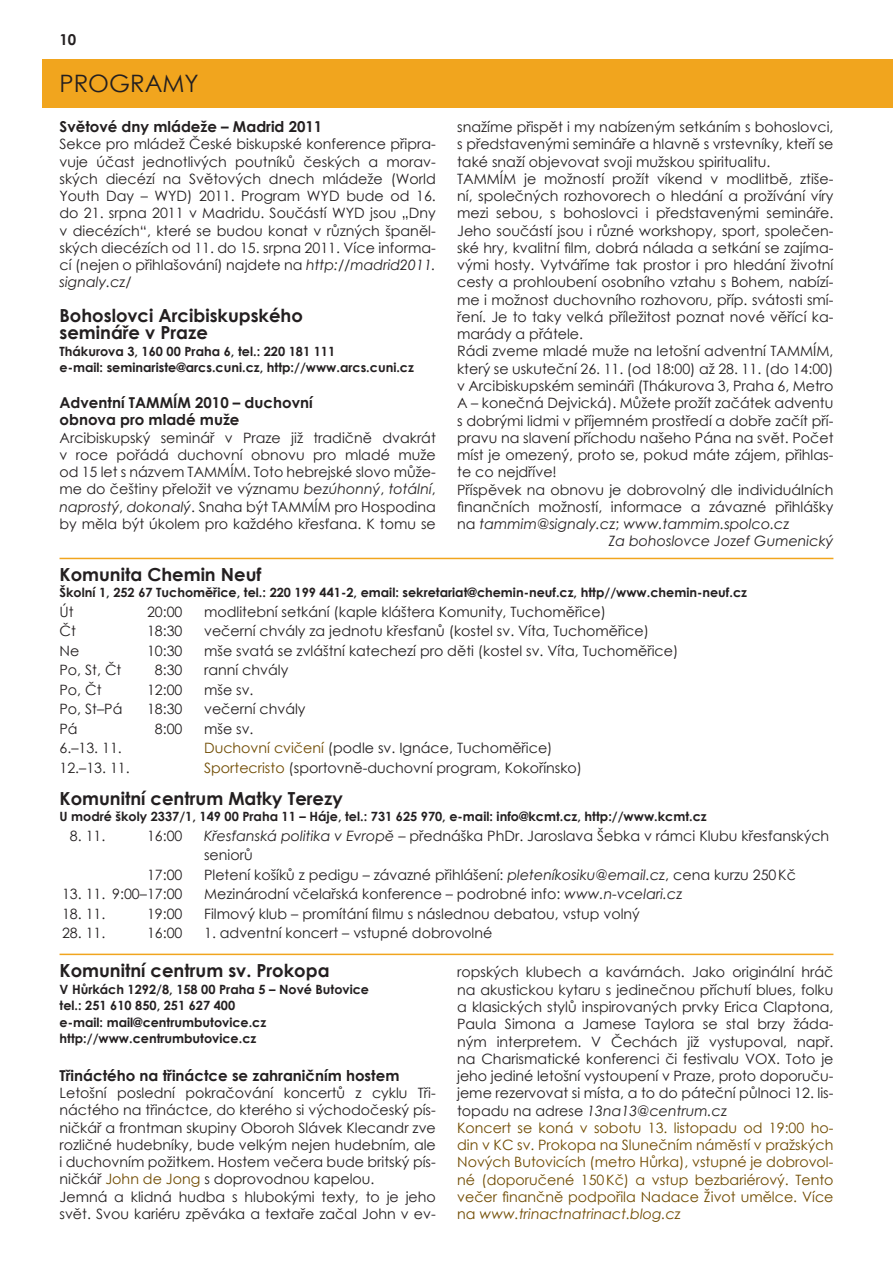
<style>
.page{position:relative;width:893px;height:1263px;background:#fff}
.page>*{position:absolute;margin:0;border:0;box-sizing:border-box;transform-origin:0 0}
.t1{font:24px "Century Gothic";color:#231f20}
.t2{font:700 18px/17.2px "Century Gothic";color:#231f20}
.t3{font:700 15px/17.2px "Century Gothic";color:#231f20}
.t4{font:14.25px/17.2px "Century Gothic";color:#231f20}
.t5{font:italic 14.25px "Century Gothic";color:#231f20}
.t6{font:700 12.75px/16.5px "Century Gothic";color:#231f20}
.s1{font-style:italic}
.s2{font-style:normal}
.s3{color:#704b00}
.s4{font-style:italic;color:#704b00}
</style>
<div class="page">
<div style="left:43px;top:60px;width:850px;height:48px;background:#f1a51e"></div>
<hr style="left:60px;top:558px;width:773px;height:1px;background:#f1a51e">
<hr style="left:60px;top:954px;width:773px;height:1px;background:#f1a51e">
<p class="t3" style="left:60px;top:31px;width:18px">10</p>
<h1 class="t1" style="left:60px;top:67px;width:34px">Program</h1>
<h1 class="t1" style="left:184px;top:67px;width:16px">y</h1>
<p class="t3" style="left:60px;top:117px;width:264px">Světové dny mládeže – Madrid 2011</p>
<p class="t4" style="left:60px;top:135px;width:378px;text-align:justify">Sekce pro mládež České biskupské konference připra&shy;vuje účast jednotlivých poutníků českých a morav&shy;ských diecézí na Světových dnech mládeže (World Youth Day – WYD) 2011. Program WYD bude od 16. do 21. srpna 2011 v Madridu. Součástí WYD jsou „Dny v diecézích“, které se budou konat v různých španěl&shy;ských diecézích od 11. do 15. srpna 2011. Více informa&shy;cí (nejen o přihlašování) najdete na <span class="s1">http://madrid2011. signaly.cz/</span></p>
<p class="t2" style="left:60px;top:306px;width:245px">Bohoslovci Arcibiskupského semináře v Praze</p>
<p class="t6" style="left:60px;top:342px;width:356px">Thákurova 3, 160 00 Praha 6, tel.: 220 181 111<br>e-mail: seminariste@arcs.cuni.cz, http://www.arcs.cuni.cz</p>
<p class="t3" style="left:60px;top:393px;width:255px">Adventní TAMMÍM 2010 – duchovní obnova pro mladé muže</p>
<p class="t4" style="left:60px;top:429px;width:378px;text-align:justify">Arcibiskupský seminář v Praze již tradičně dvakrát v roce pořádá duchovní obnovu pro mladé muže od 15 let s názvem TAMMÍM. Toto hebrejské slovo může&shy;me do češtiny přeložit ve významu <span class="s1">bezúhonný</span>, <span class="s1">totální</span>, <span class="s1">naprostý</span>, <span class="s1">dokonalý</span>. Snaha být TAMMÍM pro Hospodina by měla být úkolem pro každého křesťana. K tomu se</p>
<p class="t4" style="left:457px;top:118px;width:378px">snažíme přispět i my nabízeným setkáním s bohoslovci,</p>
<p class="t4" style="left:457px;top:135px;width:378px">s představenými semináře a hlavně s vrstevníky, kteří se</p>
<p class="t4" style="left:457px;top:153px;width:315px">také snaží objevovat svoji mužskou spiritualitu.</p>
<p class="t4" style="left:457px;top:170px;width:378px">TAMMÍM je možností prožít víkend v modlitbě, ztiše-</p>
<p class="t4" style="left:457px;top:187px;width:378px">ní, společných rozhovorech o hledání a prožívání víry</p>
<p class="t4" style="left:457px;top:204px;width:378px">mezi sebou, s bohoslovci i představenými semináře.</p>
<p class="t4" style="left:457px;top:222px;width:378px">Jeho součástí jsou i různé workshopy, sport, společen-</p>
<p class="t4" style="left:457px;top:239px;width:378px">ské hry, kvalitní film, dobrá nálada a setkání se zajíma-</p>
<p class="t4" style="left:457px;top:256px;width:378px">vými hosty. Vytváříme tak prostor i pro hledání životní</p>
<p class="t4" style="left:457px;top:273px;width:378px">cesty a prohloubení osobního vztahu s Bohem, nabízí-</p>
<p class="t4" style="left:457px;top:291px;width:378px">me i možnost duchovního rozhovoru, příp. svátosti smí-</p>
<p class="t4" style="left:457px;top:308px;width:378px">ření. Je to taky velká příležitost poznat nové věřící ka-</p>
<p class="t4" style="left:457px;top:325px;width:128px">marády a přátele.</p>
<p class="t4" style="left:457px;top:342px;width:378px">Rádi zveme mladé muže na letošní adventní TAMMÍM,</p>
<p class="t4" style="left:457px;top:360px;width:378px">který se uskuteční 26. 11. (od 18:00) až 28. 11. (do 14:00)</p>
<p class="t4" style="left:457px;top:377px;width:378px">v Arcibiskupském semináři (Thákurova 3, Praha 6, Metro</p>
<p class="t4" style="left:457px;top:394px;width:378px">A – konečná Dejvická). Můžete prožít začátek adventu</p>
<p class="t4" style="left:457px;top:411px;width:378px">s dobrými lidmi v příjemném prostředí a dobře začít pří-</p>
<p class="t4" style="left:457px;top:429px;width:378px">pravu na slavení příchodu našeho Pána na svět. Počet</p>
<p class="t4" style="left:457px;top:446px;width:378px">míst je omezený, proto se, pokud máte zájem, přihlas-</p>
<p class="t4" style="left:457px;top:463px;width:101px">te co nejdříve!</p>
<p class="t4" style="left:457px;top:480px;width:378px">Příspěvek na obnovu je dobrovolný dle individuálních</p>
<p class="t4" style="left:457px;top:498px;width:378px">finančních možností, informace a závazné přihlášky</p>
<p class="t5" style="left:457px;top:514px;width:334px"><span class="s2">na</span> tammim@signaly.cz<span class="s2">;</span> www.tammim.spolco.cz</p>
<p class="t5" style="left:609px;top:531px;width:226px">Za bohoslovce Jozef Gumenický</p>
<p class="t2" style="left:60px;top:565px;width:203px">Komunita Chemin Neuf</p>
<p class="t6" style="left:60px;top:584px;width:689px">Školní 1, 252 67 Tuchoměřice, tel.: 220 199 441-2, email: sekretariat@chemin-neuf.cz, http//www.chemin-neuf.cz</p>
<p class="t4" style="left:60px;top:603px;width:16px">Út</p>
<p class="t4" style="left:147px;top:603px;width:37px">20:00</p>
<p class="t4" style="left:204px;top:603px;width:403px">modlitební setkání (kaple kláštera Komunity, Tuchoměřice)</p>
<p class="t4" style="left:60px;top:622px;width:18px">Čt</p>
<p class="t4" style="left:147px;top:622px;width:37px">18:30</p>
<p class="t4" style="left:204px;top:622px;width:446px">večerní chvály za jednotu křesťanů (kostel sv. Víta, Tuchoměřice)</p>
<p class="t4" style="left:60px;top:642px;width:21px">Ne</p>
<p class="t4" style="left:147px;top:642px;width:37px">10:30</p>
<p class="t4" style="left:204px;top:642px;width:476px">mše svatá se zvláštní katechezí pro děti (kostel sv. Víta, Tuchoměřice)</p>
<p class="t4" style="left:60px;top:661px;width:63px">Po, St, Čt</p>
<p class="t4" style="left:155px;top:661px;width:29px">8:30</p>
<p class="t4" style="left:204px;top:661px;width:86px">ranní chvály</p>
<p class="t4" style="left:60px;top:681px;width:44px">Po, Čt</p>
<p class="t4" style="left:147px;top:681px;width:37px">12:00</p>
<p class="t4" style="left:204px;top:681px;width:51px">mše sv.</p>
<p class="t4" style="left:60px;top:700px;width:64px">Po, St–Pá</p>
<p class="t4" style="left:147px;top:700px;width:37px">18:30</p>
<p class="t4" style="left:204px;top:700px;width:103px">večerní chvály</p>
<p class="t4" style="left:60px;top:720px;width:20px">Pá</p>
<p class="t4" style="left:155px;top:720px;width:29px">8:00</p>
<p class="t4" style="left:204px;top:720px;width:51px">mše sv.</p>
<p class="t4" style="left:60px;top:739px;width:64px">6.–13. 11.</p>
<p class="t4" style="left:204px;top:739px;width:350px"><span class="s3">Duchovní cvičení</span> (podle sv. Ignáce, Tuchoměřice)</p>
<p class="t4" style="left:60px;top:759px;width:72px">12.–13. 11.</p>
<p class="t4" style="left:204px;top:759px;width:380px"><span class="s3">Sportecristo</span> (sportovně-duchovní program, Kokořínsko)</p>
<p class="t2" style="left:60px;top:789px;width:285px">Komunitní centrum Matky Terezy</p>
<p class="t6" style="left:60px;top:808px;width:649px">U modré školy 2337/1, 149 00 Praha 11 – Háje, tel.: 731 625 970, e-mail: info@kcmt.cz, http://www.kcmt.cz</p>
<p class="t4" style="left:70px;top:827px;width:37px">8. 11.</p>
<p class="t4" style="left:147px;top:827px;width:37px">16:00</p>
<p class="t4" style="left:204px;top:826px;width:627px;line-height:19.5px"><span class="s1">Křesťanská politika v Evropě</span> – přednáška PhDr. Jaroslava Šebka v rámci Klubu křesťanských seniorů</p>
<p class="t4" style="left:147px;top:866px;width:37px">17:00</p>
<p class="t4" style="left:204px;top:866px;width:593px">Pletení košíků z pedigu – závazné přihlášení: <span class="s1">pleteníkosiku@email.cz</span>, cena kurzu 250Kč</p>
<p class="t4" style="left:62px;top:885px;width:122px">13. 11. 9:00–17:00</p>
<p class="t4" style="left:204px;top:885px;width:480px">Mezinárodní včelařská konference – podrobné info: <span class="s1">www.n-vcelari.cz</span></p>
<p class="t4" style="left:62px;top:905px;width:45px">18. 11.</p>
<p class="t4" style="left:147px;top:905px;width:37px">19:00</p>
<p class="t4" style="left:204px;top:905px;width:437px">Filmový klub – promítání filmu s následnou debatou, vstup volný</p>
<p class="t4" style="left:62px;top:924px;width:45px">28. 11.</p>
<p class="t4" style="left:147px;top:924px;width:37px">16:00</p>
<p class="t4" style="left:204px;top:924px;width:290px">1. adventní koncert – vstupné dobrovolné</p>
<p class="t2" style="left:60px;top:961px;width:272px">Komunitní centrum sv. Prokopa</p>
<p class="t6" style="left:60px;top:980px;width:311px">V Hůrkách 1292/8, 158 00 Praha 5 – Nové Butovice tel.: 251 610 850, 251 627 400<br>e-mail: mail@centrumbutovice.cz http://www.centrumbutovice.cz</p>
<p class="t3" style="left:60px;top:1066px;width:341px">Třináctého na třináctce se zahraničním hostem</p>
<p class="t4" style="left:60px;top:1084px;width:378px">Letošní poslední pokračování koncertů z cyklu Tři&shy;náctého na třináctce, do kterého si východočeský pís&shy;ničkář a frontman skupiny Oboroh Slávek Klecandr zve rozličné hudebníky, bude velkým nejen hudebním, ale i duchovním požitkem. Hostem večera bude britský pís&shy;ničkář <span class="s3">John de Jong</span> s doprovodnou kapelou.<br>Jemná a klidná hudba s hlubokými texty, to je jeho svět. Svou kariéru zpěváka a textaře začal John v ev-</p>
<p class="t4" style="left:457px;top:963px;width:378px">ropských klubech a kavárnách. Jako originální hráč na akustickou kytaru s jedinečnou příchutí blues, folku a klasických stylů inspirovaných prvky Erica Claptona, Paula Simona a Jamese Taylora se stal brzy žáda&shy;ným interpretem. V Čechách již vystupoval, např. na Charismatické konferenci či festivalu VOX. Toto je jeho jediné letošní vystoupení v Praze, proto doporuču&shy;jeme rezervovat si místa, a to do páteční půlnoci 12. lis&shy;topadu na adrese <span class="s1">13na13@centrum.cz<br></span><span class="s3">Koncert se koná v sobotu 13. listopadu od 19:00 ho&shy;din v KC sv. Prokopa na Slunečním náměstí v pražských Nových Butovicích (metro Hůrka), vstupné je dobrovol&shy;né (doporučené 150Kč) a vstup bezbariérový. Tento večer finančně podpořila Nadace Život umělce. Více na</span> <span class="s4">www.trinactnatrinact.blog.cz</span></p>
</div>
